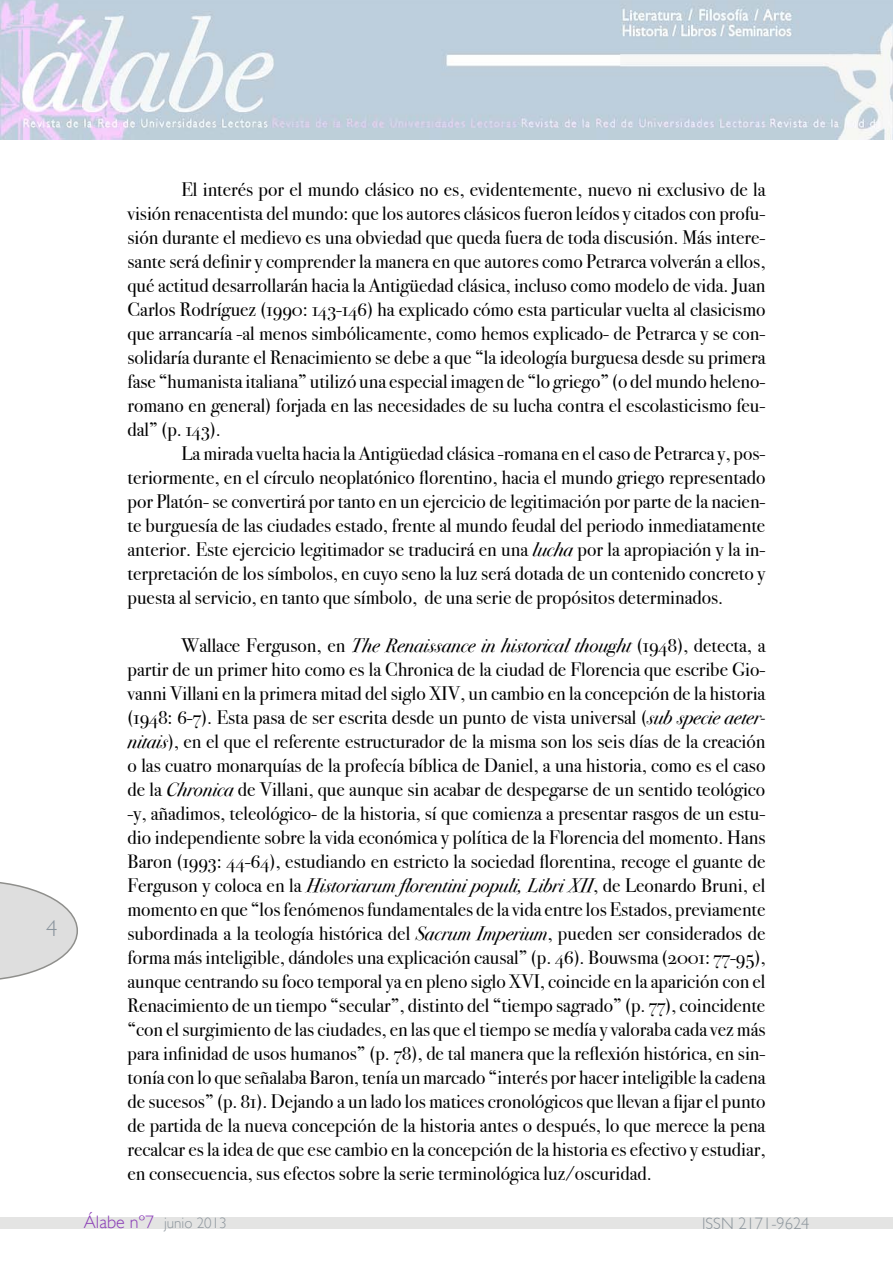
<style>
.page{position:relative;width:893px;height:1263px;background:#fff}
.page>*{position:absolute;margin:0;border:0;box-sizing:border-box;transform-origin:0 0}
.t1{font:300 22.5px "Gill Sans";color:#8a949d}
.t2{font:19.5px/24px "Bodoni Svty Two OSITCTT Book";color:#000;text-align:justify}
.t3{font:300 16.5px "Gill Sans";color:#8c959c}
.t4{font:300 15px "Gill Sans";color:#8c959c}
.s1{font-family:"Bodoni Svty Two OSITCTT Book It"}
.s2{font-size:18px;color:#893ab6}
</style>
<div class="page">
<svg style="left:0;top:882px;width:78px;height:98px"></svg>
<div style="left:0;top:1218px;width:893px;height:11px;background:#e4e4e3"></div>
<img style="left:0;top:0;width:893px;height:139px">
<p class="t1" style="left:46px;top:916px;width:13px">4</p>
<p class="t2" style="left:128px;top:177px;width:639px;text-indent:54px">El interés por el mundo clásico no es, evidentemente, nuevo ni exclusivo de la visión renacentista del mundo: que los autores clásicos fueron leídos y citados con profu&shy;sión durante el medievo es una obviedad que queda fuera de toda discusión. Más intere&shy;sante será definir y comprender la manera en que autores como Petrarca volverán a ellos, qué actitud desarrollarán hacia la Antigüedad clásica, incluso como modelo de vida. Juan Carlos Rodríguez (1990: 143-146) ha explicado cómo esta particular vuelta al clasicismo que arrancaría -al menos simbólicamente, como hemos explicado- de Petrarca y se con&shy;solidaría durante el Renacimiento se debe a que “la ideología burguesa desde su primera fase “humanista italiana” utilizó una especial imagen de “lo griego” (o del mundo heleno&shy;romano en general) forjada en las necesidades de su lucha contra el escolasticismo feu&shy;dal” (p. 143).</p>
<p class="t2" style="left:128px;top:441px;width:639px;text-indent:54px">La mirada vuelta hacia la Antigüedad clásica -romana en el caso de Petrarca y, pos&shy;teriormente, en el círculo neoplatónico florentino, hacia el mundo griego representado por Platón- se convertirá por tanto en un ejercicio de legitimación por parte de la nacien&shy;te burguesía de las ciudades estado, frente al mundo feudal del periodo inmediatamente anterior. Este ejercicio legitimador se traducirá en una <span class="s1">lucha</span> por la apropiación y la in&shy;terpretación de los símbolos, en cuyo seno la luz será dotada de un contenido concreto y puesta al servicio, en tanto que símbolo, de una serie de propósitos determinados.</p>
<p class="t2" style="left:128px;top:633px;width:639px;text-indent:54px">Wallace Ferguson, en <span class="s1">The Renaissance in historical thought</span> (1948), detecta, a partir de un primer hito como es la Chronica de la ciudad de Florencia que escribe Gio&shy;vanni Villani en la primera mitad del siglo XIV, un cambio en la concepción de la historia (1948: 6-7). Esta pasa de ser escrita desde un punto de vista universal (<span class="s1">sub specie aeter&shy;nitais</span>), en el que el referente estructurador de la misma son los seis días de la creación o las cuatro monarquías de la profecía bíblica de Daniel, a una historia, como es el caso de la <span class="s1">Chronica</span> de Villani, que aunque sin acabar de despegarse de un sentido teológico -y, añadimos, teleológico- de la historia, sí que comienza a presentar rasgos de un estu&shy;dio independiente sobre la vida económica y política de la Florencia del momento. Hans Baron (1993: 44-64), estudiando en estricto la sociedad florentina, recoge el guante de Ferguson y coloca en la <span class="s1">Historiarum florentini populi, Libri XII</span>, de Leonardo Bruni, el momento en que “los fenómenos fundamentales de la vida entre los Estados, previamente subordinada a la teología histórica del <span class="s1">Sacrum Imperium</span>, pueden ser considerados de forma más inteligible, dándoles una explicación causal” (p. 46). Bouwsma (2001: 77-95), aunque centrando su foco temporal ya en pleno siglo XVI, coincide en la aparición con el Renacimiento de un tiempo “secular”, distinto del “tiempo sagrado” (p. 77), coincidente “con el surgimiento de las ciudades, en las que el tiempo se medía y valoraba cada vez más para infinidad de usos humanos” (p. 78), de tal manera que la reflexión histórica, en sin&shy;tonía con lo que señalaba Baron, tenía un marcado “interés por hacer inteligible la cadena de sucesos” (p. 81). Dejando a un lado los matices cronológicos que llevan a fijar el punto de partida de la nueva concepción de la historia antes o después, lo que merece la pena recalcar es la idea de que ese cambio en la concepción de la historia es efectivo y estudiar, en consecuencia, sus efectos sobre la serie terminológica luz/oscuridad.</p>
<p class="t4" style="left:84px;top:1214px;width:144px"><span class="s2">Álabe nº7</span> junio 2013</p>
<p class="t3" style="left:702px;top:1214px;width:109px">ISSN 2171-9624</p>
</div>
